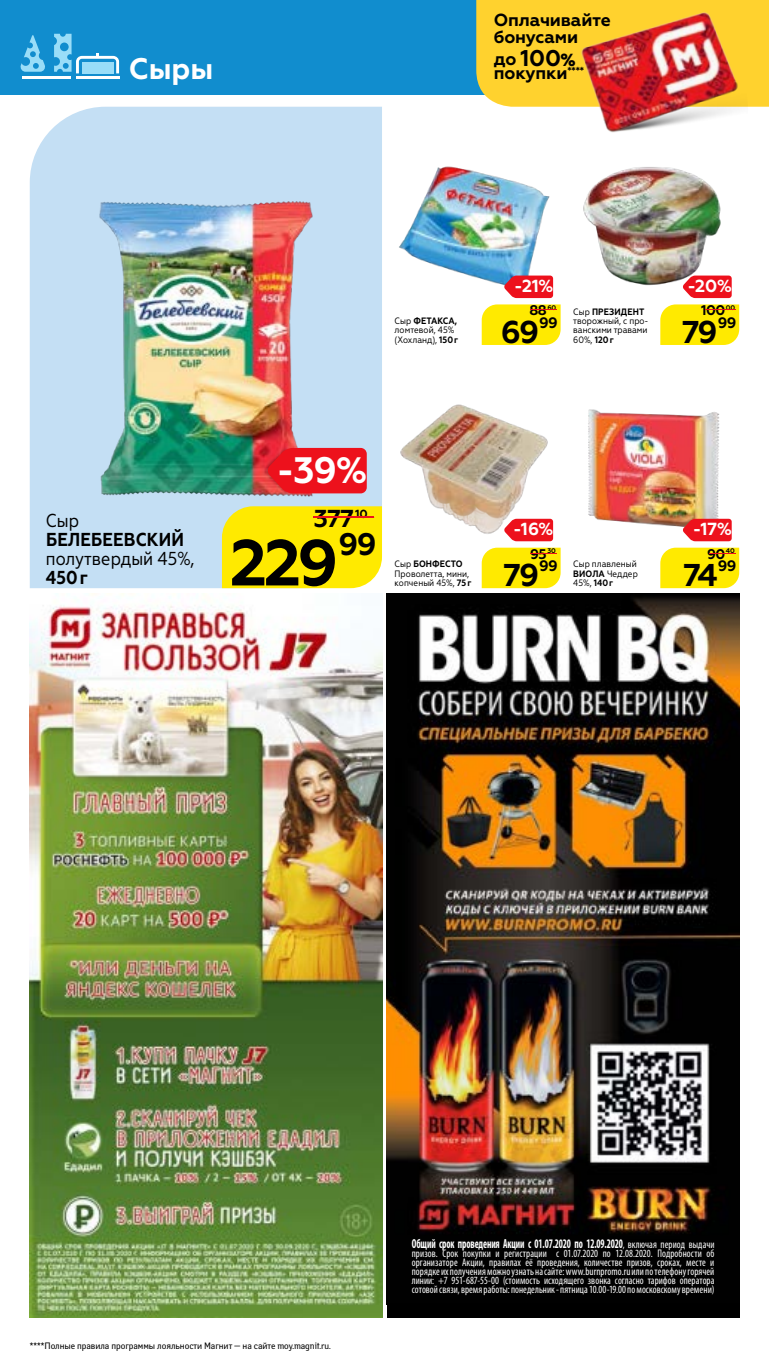
<style>
.page{position:relative;width:769px;height:1365px;background:#fff}
.page>*{position:absolute;margin:0;border:0;box-sizing:border-box;transform-origin:0 0}
.Цена_больше{font:700 64.75px "Geometria";color:#000}
.Скидка_больше{font:700 36.75px "Geometria";color:#fff}
.Цена{font:700 31.5px "Geometria";letter-spacing:-.065em;color:#000}
.Цена_коп_больше{font:700 31.15px "Geometria";color:#000}
.t1{font:700 29.75px "Geometria";color:#fff}
.Цена_старая_больше{font:700 24.5px "Geometria";color:#000}
.t2{font:700 22.75px "Geometria";color:#000}
.t3{font:18.72px/18.7px "Geometria Narrow";color:#000}
.t4{font:700 17.5px/16.6px "Geometria";letter-spacing:-.01em;color:#000}
.Скидка{font:700 17.5px "Geometria";color:#fff}
.Цена_коп{font:700 15.05px "Geometria";letter-spacing:-.04em;color:#000}
.Цена_старая{font:700 14px "Geometria";letter-spacing:-.03em;color:#000}
.t5{font:700 condensed 13.12px "Myriad Pro";letter-spacing:-.01em;color:#fff;scale:.74 1}
.Цена_старая_коп_боль{font:700 11.72px "Geometria";color:#000}
.t6{font:condensed 11.03px/9.1px "Myriad Pro";letter-spacing:.005em;color:#fff;text-align:justify;scale:.92 1}
.t7{font:9.28px/9.3px "Geometria Narrow";color:#000}
.t8{font:9.28px "Yanus C";letter-spacing:-.005em;color:#000;scale:.95 1}
.Цена_старая_коп{font:700 6.65px "Geometria";letter-spacing:-.03em;color:#000}
.s1{font-size:17.5px}
.s2{font-weight:800;font-size:17.5px}
.s3{font-weight:700}
.s4{font-weight:400;font-size:10.5px}
.s5{font-weight:400;font-size:11.03px}
</style>
<div class="page">
<div style="left:30px;top:107px;width:352px;height:481px;background:#c4dff4"></div>
<img style="left:51px;top:194px;width:309px;height:309px">
<svg style="left:267px;top:448px;width:100px;height:45px"></svg>
<div style="left:222px;top:506px;width:160px;height:82px;background:#ffea00"></div>
<hr style="left:313px;top:516px;width:61px;height:2px;background:#ed111c">
<img style="left:399px;top:166px;width:151px;height:133px">
<svg style="left:504px;top:275px;width:49px;height:23px"></svg>
<svg style="left:482px;top:304px;width:79px;height:41px"></svg>
<img style="left:588px;top:409px;width:136px;height:133px">
<svg style="left:683px;top:518px;width:49px;height:23px"></svg>
<svg style="left:660px;top:547px;width:79px;height:41px"></svg>
<img style="left:400px;top:404px;width:154px;height:138px">
<svg style="left:504px;top:518px;width:49px;height:23px"></svg>
<svg style="left:482px;top:547px;width:79px;height:41px"></svg>
<img style="left:583px;top:167px;width:138px;height:119px">
<svg style="left:683px;top:275px;width:49px;height:23px"></svg>
<svg style="left:660px;top:304px;width:79px;height:41px"></svg>
<hr style="left:705px;top:309px;width:30px;height:1px;background:#ed111c">
<img style="left:30px;top:593px;width:352px;height:724px">
<img style="left:387px;top:593px;width:352px;height:709px">
<div style="left:387px;top:1302px;width:352px;height:15px;background:#000"></div>
<div style="left:0;top:0;width:769px;height:94px;background:#118dce"></div>
<svg style="left:20px;top:35px;width:25px;height:37px"></svg>
<hr style="left:22px;top:76px;width:49px;height:3px;background:#fff">
<hr style="left:76px;top:76px;width:43px;height:3px;background:#fff">
<svg style="left:54px;top:34px;width:65px;height:39px"></svg>
<div style="left:476px;top:0;width:293px;height:107px;background:#ffd22e"></div>
<img style="left:546px;top:7px;width:204px;height:126px">
<p class="t1" style="left:129px;top:51px;width:86px">Сыры</p>
<p class="t4" style="left:494px;top:12px;width:118px">Оплачивайте бонусами</p>
<p class="t2" style="left:494px;top:44px;width:83px"><span class="s1">до</span> 100<span class="s2">%</span></p>
<p class="t4" style="left:494px;top:65px;width:92px">покупки<sup>****</sup></p>
<p class="t7" style="left:395px;top:316px;width:65px">Сыр <span class="s3">ФЕТАКСА, </span>ломтевой, 45% (Хохланд), <span class="s3">150 г</span></p>
<p class="Скидка" style="left:514px;top:275px;width:41px">-21%</p>
<p class="Цена_старая" style="left:529px;top:302px;width:19px">88</p>
<p class="Цена_старая_коп" style="left:547px;top:304px;width:10px">60</p>
<p class="Цена" style="left:501px;top:313px;width:40px">69</p>
<p class="Цена_коп" style="left:539px;top:314px;width:20px">99</p>
<p class="t7" style="left:573px;top:307px;width:77px">Сыр <span class="s3">ПРЕЗИДЕНТ </span>творожный, с про&shy;ванскими травами<br>60%, <span class="s3">120 г</span></p>
<p class="Скидка" style="left:687px;top:275px;width:46px">-20%</p>
<p class="Цена_старая" style="left:701px;top:302px;width:26px">100</p>
<p class="Цена_старая_коп" style="left:726px;top:304px;width:11px">00</p>
<p class="Цена" style="left:682px;top:313px;width:37px">79</p>
<p class="Цена_коп" style="left:718px;top:314px;width:20px">99</p>
<p class="t3" style="left:46px;top:511px;width:150px">Сыр<br><span class="s3">БЕЛЕБЕЕВСКИЙ </span>полутвердый 45%,<br><span class="s3">450 г</span></p>
<p class="Скидка_больше" style="left:276px;top:448px;width:93px">-39%</p>
<p class="Цена_старая_больше" style="left:314px;top:503px;width:42px">377</p>
<p class="Цена_старая_коп_боль" style="left:355px;top:506px;width:14px">10</p>
<p class="Цена_больше" style="left:230px;top:524px;width:110px">229</p>
<p class="Цена_коп_больше" style="left:339px;top:525px;width:39px">99</p>
<p class="t7" style="left:395px;top:559px;width:78px">Сыр <span class="s3">БОНФЕСТО<br></span>Проволетта, мини, копченый 45%, <span class="s3">75 г</span></p>
<p class="Скидка" style="left:513px;top:518px;width:42px">-16%</p>
<p class="Цена_старая" style="left:530px;top:545px;width:18px">95</p>
<p class="Цена_старая_коп" style="left:547px;top:547px;width:10px">30</p>
<p class="Цена" style="left:503px;top:556px;width:37px">79</p>
<p class="Цена_коп" style="left:539px;top:557px;width:20px">99</p>
<p class="t7" style="left:573px;top:559px;width:66px">Сыр плавленый<br><span class="s3">ВИОЛА</span> Чеддер<br>45%, <span class="s3">140 г</span></p>
<p class="Скидка" style="left:693px;top:518px;width:41px">-17%</p>
<p class="Цена_старая" style="left:707px;top:545px;width:20px">90</p>
<p class="Цена_старая_коп" style="left:726px;top:547px;width:10px">40</p>
<p class="Цена" style="left:683px;top:556px;width:36px">74</p>
<p class="Цена_коп" style="left:718px;top:557px;width:20px">99</p>
<p class="t8" style="left:30px;top:1339px;width:318px">****Полные правила программы лояльности Магнит — на сайте moy.magnit.ru.</p>
<p class="t5" style="left:412px;top:1234px;width:411px">Общий срок проведения Акции с 01.07.2020 по 12.09.2020<span class="s4">,</span> <span class="s5">включая период выдачи</span></p>
<p class="t6" style="left:412px;top:1248px;width:330px">призов. Срок покупки и регистрации с 01.07.2020 по 12.08.2020. Подробности об организаторе Акции, правилах её проведения, количестве призов, сроках, месте и порядке их получения можно узнать на сайте: www.burnpromo.ru или по телефону горячей линии: +7 951-687-55-00 (стоимость исходящего звонка согласно тарифов оператора сотовой связи, время работы: понедельник - пятница 10.00-19.00 по московскому времени)</p>
</div>
